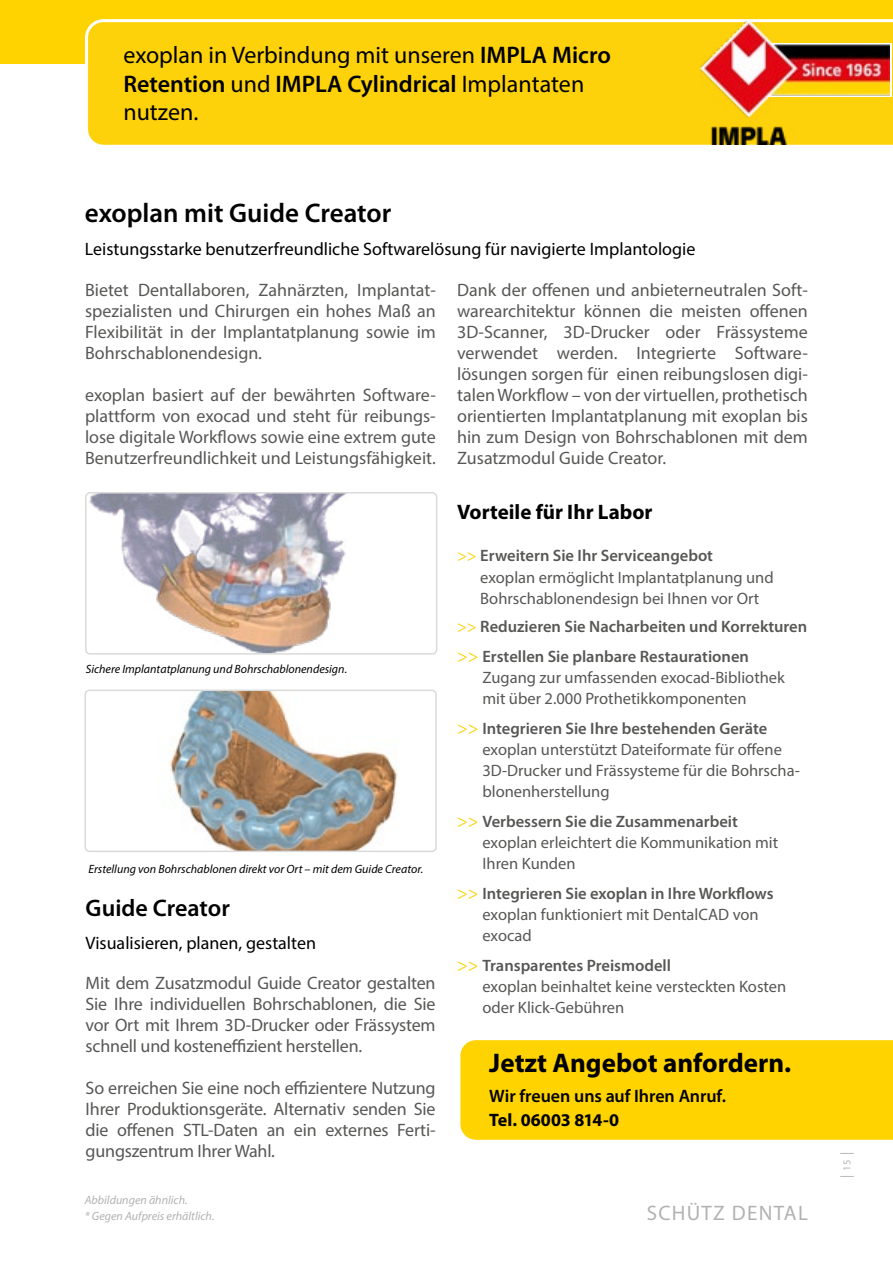
<style>
.page{position:relative;width:893px;height:1263px;background:#fff}
.page>*{position:absolute;margin:0;border:0;box-sizing:border-box;transform-origin:0 0}
.t1{font:600 27px "Myriad Pro";color:#000}
.t2{font:700 27px "Myriad Pro";color:#000}
.t3{font:24px/28.8px "Myriad Pro";color:#000}
.t4{font:600 24px "Myriad Pro";color:#000}
.t5{font:700 21px "Myriad Pro";color:#000}
.t6{font:21px "Myriad Pro";letter-spacing:.06em;color:#b3b2b2}
.t7{font:18px/21px "Myriad Pro";color:#575756;text-align:justify}
.t8{font:18px "Myriad Pro";color:#000}
.t9{font:600 18px "Myriad Pro";letter-spacing:-.005em;color:#000}
.t10{font:700 18px "Myriad Pro";letter-spacing:-.005em;color:#000}
.t11{font:16.5px/21px "Myriad Pro";color:#575756}
.t12{font:600 16.5px/30px "Myriad Pro";color:#575756}
.t13{font:13.5px "Myriad Pro";color:#b3b2b2}
.t14{font:italic 12px "Myriad Pro";color:#000}
.t15{font:italic 12px/16.5px "Myriad Pro";color:#b3b2b2}
.s1{font-weight:600}
.s2{color:#fed20b}
.s3{font-weight:400;color:#fed20b}
.s4{font-weight:400;font-size:18px;color:#fed20b}
.s5{font-size:18px;color:#fed20b}
.s6{font-size:10.5px}
</style>
<div class="page">
<div style="left:0;top:0;width:893px;height:64px;background:#ffd300"></div>
<img style="left:89px;top:495px;width:257px;height:157px">
<div style="left:85px;top:492px;width:352px;height:163px;border:2px solid #dadada;border-radius:4px"></div>
<img style="left:170px;top:692px;width:228px;height:157px">
<div style="left:85px;top:689px;width:352px;height:163px;border:2px solid #dadada;border-radius:4px"></div>
<div style="left:85px;top:19px;width:808px;height:126px;background:#fed20b"></div>
<img style="left:700px;top:20px;width:190px;height:125px">
<div style="left:460px;top:1040px;width:433px;height:100px;background:#ffd300"></div>
<h2 class="t3" style="left:123px;top:40px;width:489px">exoplan in Verbindung mit unseren <span class="s1">IMPLA Micro<br>Retention</span> und <span class="s1">IMPLA Cylindrical</span> Implantaten nutzen.</h2>
<h1 class="t1" style="left:85px;top:195px;width:308px">exoplan mit Guide Creator</h1>
<p class="t8" style="left:85px;top:237px;width:612px">Leistungsstarke benutzerfreundliche Softwarelösung für navigierte Implantologie</p>
<p class="t7" style="left:85px;top:279px;width:352px">Bietet Dentallaboren, Zahnärzten, Implantat&shy;spezialisten und Chirurgen ein hohes Maß an Flexibilität in der Implantatplanung sowie im Bohrschablonendesign.</p>
<p class="t7" style="left:85px;top:384px;width:352px">exoplan basiert auf der bewährten Software&shy;plattform von exocad und steht für reibungs&shy;lose digitale Workflows sowie eine extrem gute Benutzerfreundlichkeit und Leistungsfähigkeit.</p>
<p class="t7" style="left:457px;top:279px;width:352px">Dank der offenen und anbieterneutralen Soft&shy;warearchitektur können die meisten offenen 3D-Scanner, 3D-Drucker oder Frässysteme verwendet werden. Integrierte Software&shy;lösungen sorgen für einen reibungslosen digi&shy;talen Workflow – von der virtuellen, prothetisch orientierten Implantatplanung mit exoplan bis hin zum Design von Bohrschablonen mit dem Zusatzmodul Guide Creator.</p>
<p class="t14" style="left:86px;top:662px;width:263px">Sichere Implantatplanung und Bohrschablonendesign.</p>
<p class="t14" style="left:88px;top:862px;width:336px">Erstellung von Bohrschablonen direkt vor Ort – mit dem Guide Creator.</p>
<h2 class="t4" style="left:86px;top:893px;width:146px">Guide Creator</h2>
<p class="t8" style="left:86px;top:932px;width:232px">Visualisieren, planen, gestalten</p>
<p class="t7" style="left:86px;top:972px;width:352px">Mit dem Zusatzmodul Guide Creator gestalten Sie Ihre individuellen Bohrschablonen, die Sie vor Ort mit Ihrem 3D-Drucker oder Frässystem schnell und kosteneffizient herstellen.</p>
<p class="t7" style="left:86px;top:1077px;width:352px">So erreichen Sie eine noch effizientere Nutzung Ihrer Produktionsgeräte. Alternativ senden Sie die offenen STL-Daten an ein externes Ferti&shy;gungszentrum Ihrer Wahl.</p>
<p class="t15" style="left:85px;top:1191px;width:131px">Abbildungen ähnlich.<br>* Gegen Aufpreis erhältlich.</p>
<p class="t5" style="left:457px;top:499px;width:197px">Vorteile für Ihr Labor</p>
<p class="t11" style="left:480px;top:545px;width:295px;text-indent:-23px"><span class="s2">&gt;&gt;</span> <span class="s1">Erweitern Sie Ihr Serviceangebot<br></span>exoplan ermöglicht Implantatplanung und<br>Bohrschablonendesign bei Ihnen vor Ort</p>
<p class="t12" style="left:457px;top:611px;width:352px"><span class="s3">&gt;&gt;</span> Reduzieren Sie Nacharbeiten und Korrekturen <span class="s4">&gt;&gt;</span> Erstellen Sie planbare Restaurationen</p>
<p class="t11" style="left:482px;top:667px;width:304px">Zugang zur umfassenden exocad-Bibliothek mit über 2.000 Prothetikkomponenten</p>
<p class="t11" style="left:482px;top:718px;width:319px;text-indent:-25px"><span class="s5">&gt;&gt;</span> <span class="s1">Integrieren Sie Ihre bestehenden Geräte </span>exoplan unterstützt Dateiformate für offene 3D-Drucker und Frässysteme für die Bohrscha&shy;blonenherstellung</p>
<p class="t11" style="left:482px;top:811px;width:297px;text-indent:-25px"><span class="s5">&gt;&gt;</span> <span class="s1">Verbessern Sie die Zusammenarbeit </span>exoplan erleichtert die Kommunikation mit<br>Ihren Kunden</p>
<p class="t11" style="left:482px;top:883px;width:293px;text-indent:-25px"><span class="s5">&gt;&gt;</span> <span class="s1">Integrieren Sie exoplan in Ihre Workflows </span>exoplan funktioniert mit DentalCAD von exocad</p>
<p class="t11" style="left:482px;top:955px;width:305px;text-indent:-25px"><span class="s5">&gt;&gt;</span> <span class="s1">Transparentes Preismodell<br></span>exoplan beinhaltet keine versteckten Kosten oder Klick-Gebühren</p>
<h1 class="t2" style="left:489px;top:1045px;width:303px">Jetzt Angebot anfordern.</h1>
<p class="t9" style="left:489px;top:1084px;width:238px">Wir freuen uns auf Ihren Anruf.</p>
<p class="t10" style="left:489px;top:1108px;width:131px">Tel. 06003 814-0</p>
<p class="t6" style="left:647px;top:1200px;width:163px">SCHÜTZ DENTAL</p>
<p class="t13" style="left:838px;top:1178px;width:28px;rotate:-90deg">| <span class="s6">15</span> |</p>
</div>
